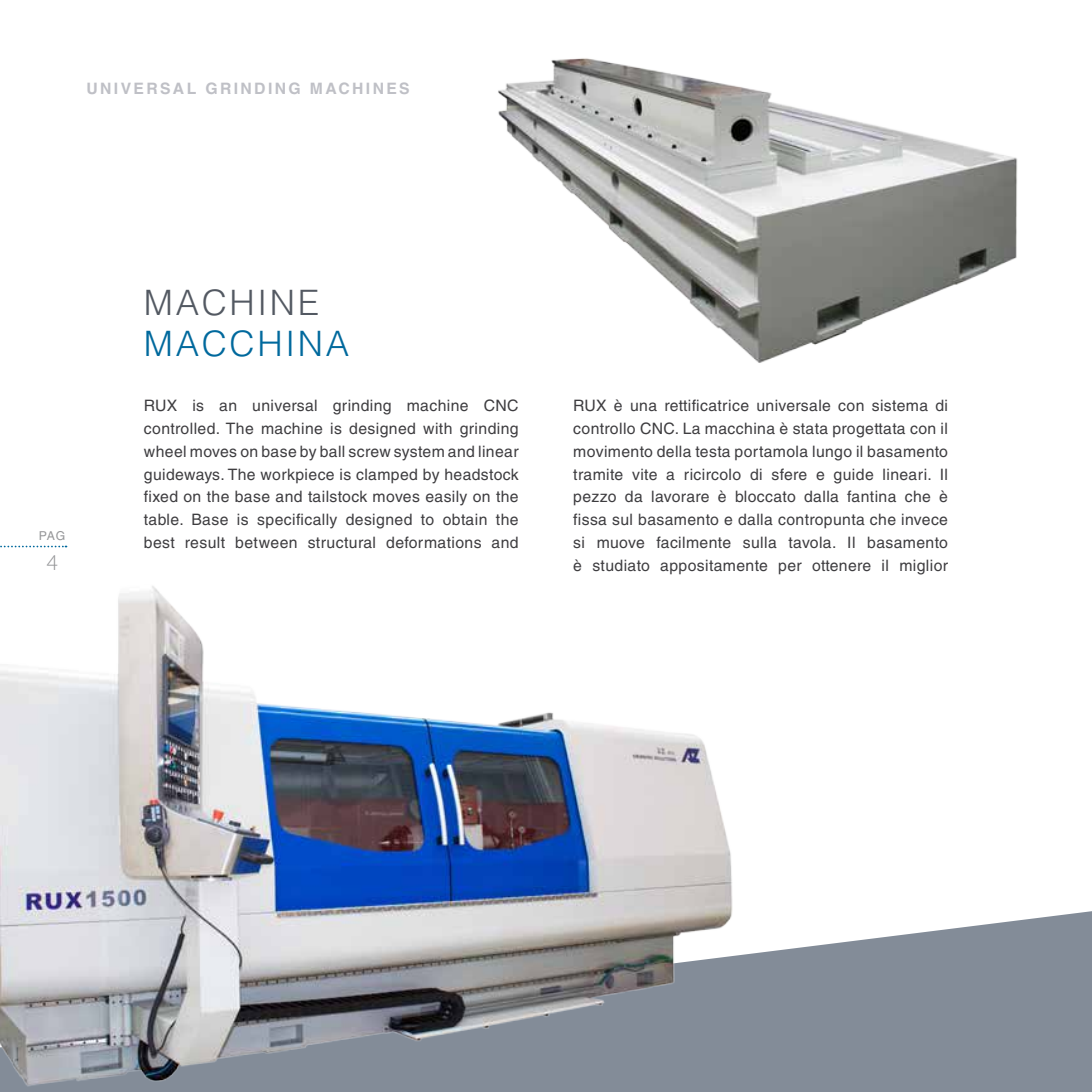
<style>
.page{position:relative;width:1092px;height:1092px;background:#fff}
.page>*{position:absolute;margin:0;border:0;box-sizing:border-box;transform-origin:0 0}
.t1{font:300 35px "Helvetica LT Std";letter-spacing:.075em;color:#00699d}
.t2{font:300 35px "Helvetica LT Std";letter-spacing:.075em;color:#535962}
.t3{font:300 22.75px "Myriad Pro";color:#969799}
.t4{font:15.75px/22.8px "Helvetica LT Std";letter-spacing:.025em;color:#3e3d40;text-align:justify}
.t5{font:700 15.75px "Helvetica LT Std";letter-spacing:.15em;color:#bfc0c6}
.t6{font:12.25px "Helvetica LT Std";color:#969799}
</style>
<div class="page">
<svg style="left:0;top:545px;width:66px;height:2px"></svg>
<svg style="left:767px;top:911px;width:324px;height:180px;background:#9199a3"></svg>
<img style="left:0;top:586px;width:767px;height:505px">
<img style="left:498px;top:58px;width:520px;height:305px">
<p class="t5" style="left:86px;top:78px;width:325px">UNIVERSAL GRINDING MACHINES</p>
<p class="t6" style="left:39px;top:528px;width:28px">PAG</p>
<h2 class="t3" style="left:47px;top:549px;width:13px">4</h2>
<h1 class="t2" style="left:144px;top:280px;width:177px">MACHINE</h1>
<h1 class="t1" style="left:144px;top:322px;width:207px">MACCHINA</h1>
<p class="t4" style="left:144px;top:394px;width:376px">RUX is an universal grinding machine CNC controlled. The machine is designed with grinding wheel moves on base by ball screw system and linear guideways. The workpiece is clamped by headstock fixed on the base and tailstock moves easily on the table. Base is specifically designed to obtain the best result between structural deformations and</p>
<p class="t4" style="left:573px;top:394px;width:376px">RUX è una rettificatrice universale con sistema di controllo CNC. La macchina è stata progettata con il movimento della testa portamola lungo il basamento tramite vite a ricircolo di sfere e guide lineari. Il pezzo da lavorare è bloccato dalla fantina che è fissa sul basamento e dalla contropunta che invece si muove facilmente sulla tavola. Il basamento è studiato appositamente per ottenere il miglior</p>
</div>
